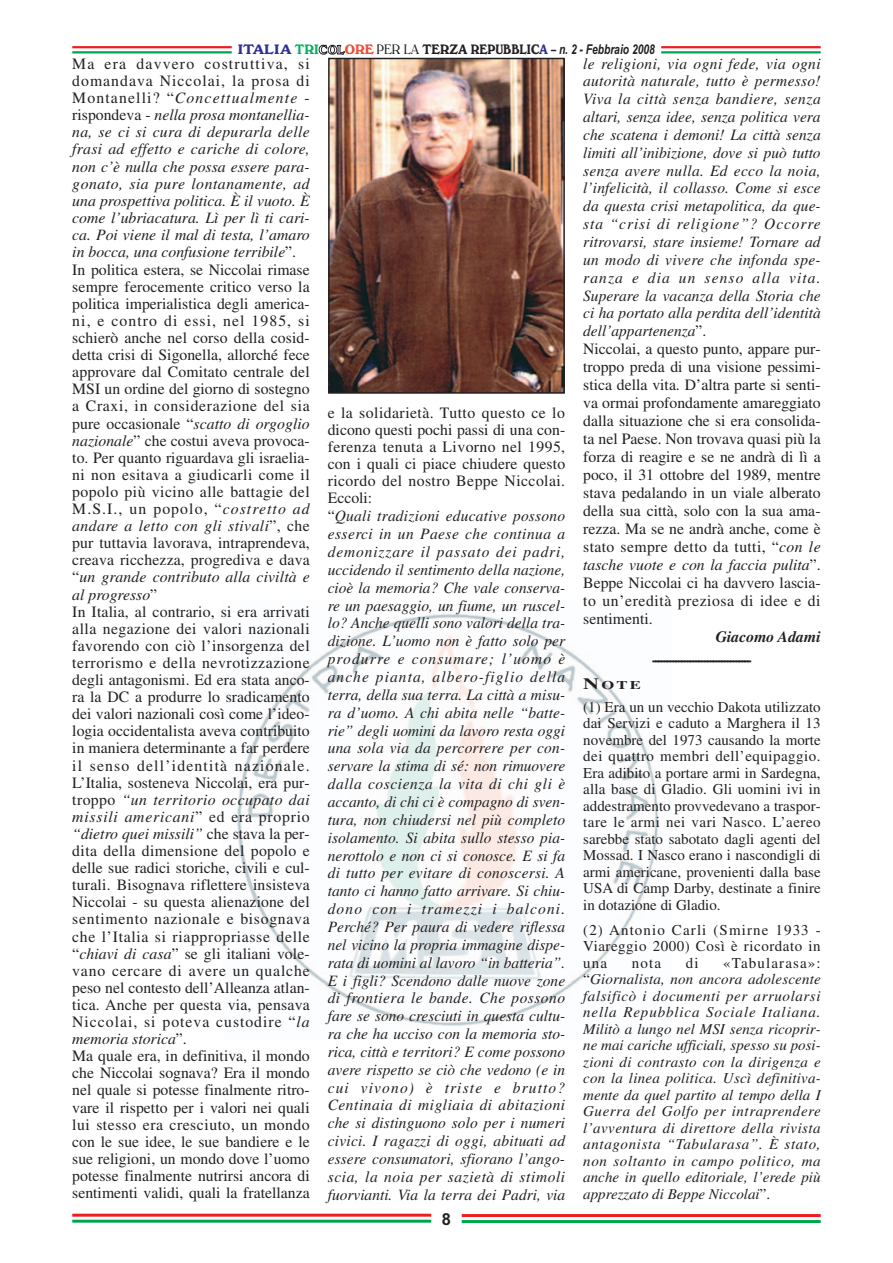
<style>
.page{position:relative;width:893px;height:1263px;background:#fff}
.page>*{position:absolute;margin:0;border:0;box-sizing:border-box;transform-origin:0 0}
.t1{font:700 16.5px "Arial";color:#231f20}
.t2{font:italic 15.75px/17.7px "Times";letter-spacing:.005em;color:#231f20}
.t3{font:15.75px/17.1px "Times";letter-spacing:.005em;color:#231f20}
.t4{font:700 15.75px "Times";color:#231f20}
.t5{font:italic 700 15.75px "Times";color:#231f20}
.t6{font:15px/16.5px "Times";letter-spacing:.035em;color:#231f20;text-align:justify}
.t7{font:italic 15px/16.5px "Times";color:#231f20;text-align:justify}
.t8{font:italic 700 13.5px "Arial";color:#231f20;scale:.69 1}
.t9{font:700 11.85px "Times";color:#231f20;scale:1.4 1}
.s1{font-family:"Windsor Bold DTC";font-weight:400;font-style:normal;font-size:14.25px;color:#2e3092}
.s2{font-family:"Windsor Bold DTC";font-weight:400;font-style:normal;font-size:14.25px;color:#0bae62}
.s3{font-family:"Windsor Bold DTC";font-weight:400;font-style:normal;font-size:12.75px;color:#fff}
.s4{font-family:"Windsor Bold DTC";font-weight:400;font-style:normal;font-size:14.25px;color:#ef4d35}
.s5{font-family:"Windsor DTC";font-weight:400;font-style:normal;font-size:14.25px}
.s6{font-family:"Windsor Bold DTC";font-weight:400;font-style:normal;font-size:14.25px}
.s7{font-style:italic}
.s8{font-style:normal}
.s9{font-size:15.75px}
</style>
<div class="page">
<img style="left:237px;top:613px;width:421px;height:413px">
<hr style="left:72px;top:1220px;width:359px;height:3px;background:#00a54f">
<hr style="left:72px;top:1214px;width:359px;height:3px;background:#ee1d23">
<hr style="left:462px;top:1220px;width:359px;height:3px;background:#00a54f">
<hr style="left:462px;top:1214px;width:359px;height:3px;background:#ee1d23">
<hr style="left:72px;top:46px;width:160px;height:2px;background:#ee1d23">
<hr style="left:72px;top:51px;width:160px;height:2px;background:#00a54f">
<hr style="left:661px;top:46px;width:160px;height:2px;background:#ee1d23">
<hr style="left:661px;top:51px;width:160px;height:2px;background:#00a54f">
<img style="left:331px;top:61px;width:231px;height:330px">
<div style="left:328px;top:58px;width:237px;height:336px;border:2px solid #231f20"></div>
<p class="t8" style="left:238px;top:42px;width:606px"><span class="s1">ITALIA</span> <span class="s2">TRI</span><span class="s3">COL</span><span class="s4">ORE</span> <span class="s5">PER LA</span> <span class="s6">TERZA REPUBBLIC</span><span class="s1">A</span> – n. 2 - Febbraio 2008</p>
<p class="t3" style="left:72px;top:56px;width:239px">Ma era davvero costruttiva, si domandava Niccolai, la prosa di Montanelli? “<span class="s7">Concettualmente</span> - rispondeva - <span class="s7">nella prosa montanellia&shy;na, se ci si cura di depurarla delle frasi ad effetto e cariche di colore, non c’è nulla che possa essere para&shy;gonato, sia pure lontanamente, ad una prospettiva politica. È il vuoto. È come l’ubriacatura. Lì per lì ti cari&shy;ca. Poi viene il mal di testa, l’amaro in bocca, una confusione terribile</span>”.<br>In politica estera, se Niccolai rimase sempre ferocemente critico verso la politica imperialistica degli america&shy;ni, e contro di essi, nel 1985, si schierò anche nel corso della cosid&shy;detta crisi di Sigonella, allorché fece approvare dal Comitato centrale del MSI un ordine del giorno di sostegno a Craxi, in considerazione del sia pure occasionale “<span class="s7">scatto di orgoglio nazionale</span>” che costui aveva provoca&shy;to. Per quanto riguardava gli israelia&shy;ni non esitava a giudicarli come il popolo più vicino alle battagie del M.S.I., un popolo, “<span class="s7">costretto ad andare a letto con gli stivali</span>”, che pur tuttavia lavorava, intraprendeva, creava ricchezza, progrediva e dava “<span class="s7">un grande contributo alla civiltà e al progresso</span>”<br>In Italia, al contrario, si era arrivati alla negazione dei valori nazionali favorendo con ciò l’insorgenza del terrorismo e della nevrotizzazione degli antagonismi. Ed era stata anco&shy;ra la DC a produrre lo sradicamento dei valori nazionali così come l’ideo&shy;logia occidentalista aveva contribuito in maniera determinante a far perdere il senso dell’identità nazionale.<br>L’Italia, sosteneva Niccolai, era pur&shy;troppo <span class="s7">“un territorio occupato dai missili americani</span>” ed era proprio <span class="s7">“dietro quei missili”</span> che stava la per&shy;dita della dimensione del popolo e delle sue radici storiche, civili e cul&shy;turali. Bisognava riflettere insisteva Niccolai - su questa alienazione del sentimento nazionale e bisognava che l’Italia si riappropriasse delle “<span class="s7">chiavi di casa</span>” se gli italiani vole&shy;vano cercare di avere un qualche peso nel contesto dell’Alleanza atlan&shy;tica. Anche per questa via, pensava Niccolai, si poteva custodire “<span class="s7">la memoria storica</span>”.<br>Ma quale era, in definitiva, il mondo che Niccolai sognava? Era il mondo nel quale si potesse finalmente ritro&shy;vare il rispetto per i valori nei quali lui stesso era cresciuto, un mondo con le sue idee, le sue bandiere e le sue religioni, un mondo dove l’uomo potesse finalmente nutrirsi ancora di sentimenti validi, quali la fratellanza</p>
<p class="t2" style="left:583px;top:56px;width:239px">le religioni, via ogni fede, via ogni autorità naturale, tutto è permesso!<br>Viva la città senza bandiere, senza altari, senza idee, senza politica vera che scatena i demoni! La città senza limiti all’inibizione, dove si può tutto senza avere nulla. Ed ecco la noia, l’infelicità, il collasso. Come si esce da questa crisi metapolitica, da que&shy;sta “crisi di religione”? Occorre ritrovarsi, stare insieme! Tornare ad un modo di vivere che infonda spe&shy;ranza e dia un senso alla vita.<br>Superare la vacanza della Storia che ci ha portato alla perdita dell’identità dell’appartenenza<span class="s8">”.<br>Niccolai, a questo punto, appare pur&shy;troppo preda di una visione pessimi&shy;stica della vita. D’altra parte si senti&shy;va ormai profondamente amareggiato dalla situazione che si era consolida&shy;ta nel Paese. Non trovava quasi più la forza di reagire e se ne andrà di lì a poco, il 31 ottobre del 1989, mentre stava pedalando in un viale alberato della sua città, solo con la sua ama&shy;rezza. Ma se ne andrà anche, come è stato sempre detto da tutti, “</span>con le tasche vuote e con la faccia pulita<span class="s8">”.<br>Beppe Niccolai ci ha davvero lascia&shy;to un’eredità preziosa di idee e di sentimenti.</span></p>
<p class="t5" style="left:716px;top:631px;width:106px">Giacomo Adami</p>
<p class="t4" style="left:652px;top:650px;width:102px">----------------------------------</p>
<p class="t9" style="left:583px;top:678px;width:43px"><span class="s9">N</span>OTE</p>
<p class="t6" style="left:583px;top:700px;width:239px">(1) Era un un vecchio Dakota utilizzato dai Servizi e caduto a Marghera il 13 novembre del 1973 causando la morte dei quattro membri dell’equipaggio.<br>Era adibito a portare armi in Sardegna, alla base di Gladio. Gli uomini ivi in addestramento provvedevano a traspor&shy;tare le armi nei vari Nasco. L’aereo sarebbe stato sabotato dagli agenti del Mossad. I Nasco erano i nascondigli di armi americane, provenienti dalla base USA di Camp Darby, destinate a finire in dotazione di Gladio.</p>
<p class="t6" style="left:583px;top:923px;width:239px">(2) Antonio Carli (Smirne 1933 - Viareggio 2000) Così è ricordato in una</p>
<p class="t2" style="left:328px;top:405px;width:239px"><span class="s8">e la solidarietà. Tutto questo ce lo dicono questi pochi passi di una con&shy;ferenza tenuta a Livorno nel 1995, con i quali ci piace chiudere questo ricordo del nostro Beppe Niccolai.<br>Eccoli:<br>“</span>Quali tradizioni educative possono esserci in un Paese che continua a demonizzare il passato dei padri, uccidendo il sentimento della nazione, cioè la memoria? Che vale conserva&shy;re un paesaggio, un fiume, un ruscel&shy;lo? Anche quelli sono valori della tra&shy;dizione. L’uomo non è fatto solo per produrre e consumare; l’uomo è anche pianta, albero-figlio della terra, della sua terra. La città a misu&shy;ra d’uomo. A chi abita nelle “batte&shy;rie” degli uomini da lavoro resta oggi una sola via da percorrere per con&shy;servare la stima di sé: non rimuovere dalla coscienza la vita di chi gli è accanto, di chi ci è compagno di sven&shy;tura, non chiudersi nel più completo isolamento. Si abita sullo stesso pia&shy;nerottolo e non ci si conosce. E si fa di tutto per evitare di conoscersi. A tanto ci hanno fatto arrivare. Si chiu&shy;dono con i tramezzi i balconi.<br>Perché? Per paura di vedere riflessa nel vicino la propria immagine dispe&shy;rata di uomini al lavoro “in batteria”.<br>E i figli? Scendono dalle nuove zone di frontiera le bande. Che possono fare se sono cresciuti in questa cultu&shy;ra che ha ucciso con la memoria sto&shy;rica, città e territori? E come possono avere rispetto se ciò che vedono (e in cui vivono) è triste e brutto?<br>Centinaia di migliaia di abitazioni che si distinguono solo per i numeri civici. I ragazzi di oggi, abituati ad essere consumatori, sfiorano l’ango&shy;scia, la noia per sazietà di stimoli fuorvianti. Via la terra dei Padri, via</p>
<p class="t7" style="left:583px;top:956px;width:239px;text-indent:140px"><span class="s8">«Tabularasa»: “</span>Giornalista, non ancora adolescente falsificò i documenti per arruolarsi nella Repubblica Sociale Italiana.<br>Militò a lungo nel MSI senza ricoprir&shy;ne mai cariche ufficiali, spesso su posi&shy;zioni di contrasto con la dirigenza e con la linea politica. Uscì definitiva&shy;mente da quel partito al tempo della I Guerra del Golfo per intraprendere l’avventura di direttore della rivista antagonista “Tabularasa”. È stato, non soltanto in campo politico, ma anche in quello editoriale, l’erede più apprezzato di Beppe Niccolai<span class="s8">”.</span></p>
<p class="t6" style="left:632px;top:956px;width:31px">nota</p>
<p class="t6" style="left:686px;top:956px;width:14px">di</p>
<p class="t1" style="left:442px;top:1209px;width:11px">8</p>
</div>
